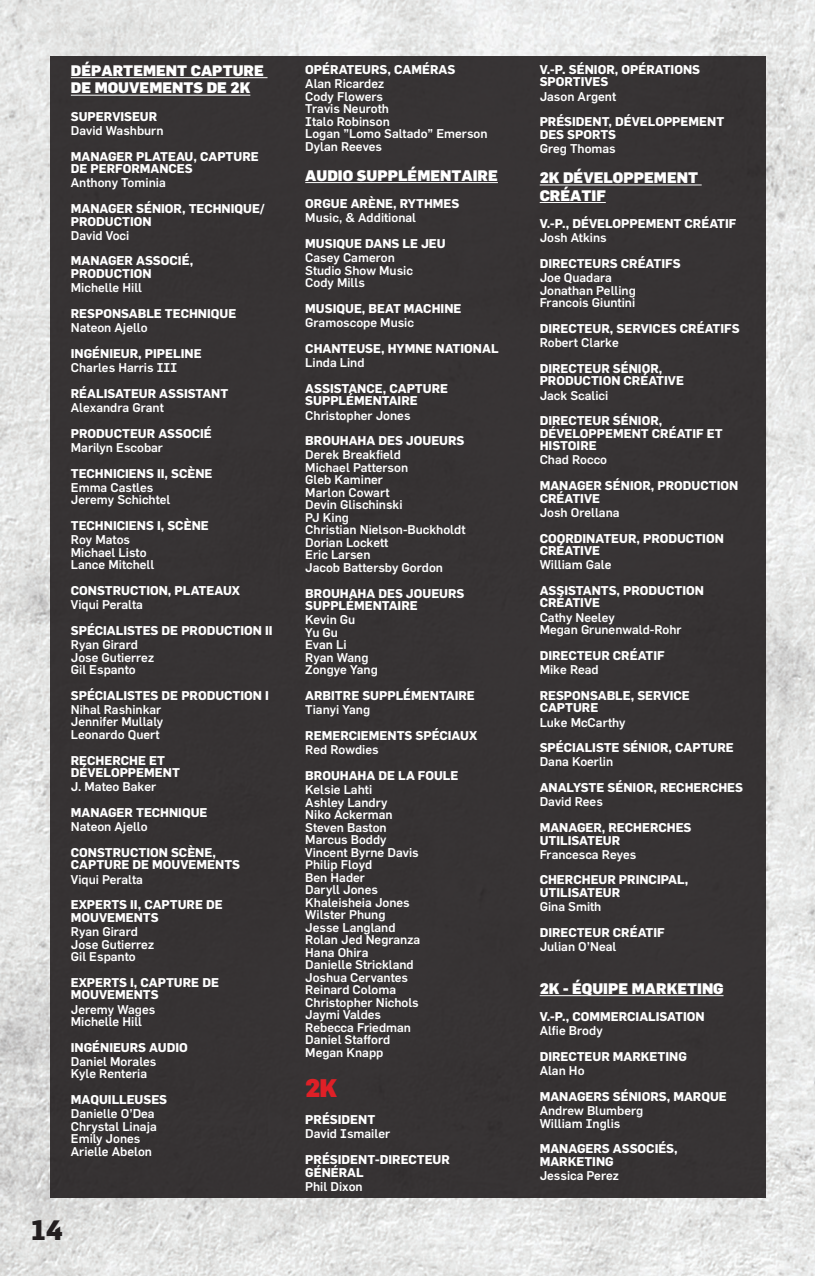
<style>
.page{position:relative;width:815px;height:1276px;background:#fff}
.page>*{position:absolute;margin:0;border:0;box-sizing:border-box;transform-origin:0 0}
.t1{font:800 27.5px "Flama";color:#231f20}
.t2{font:900 25px "Flama";color:#df2027}
.t3{font:900 15px/17.5px "Flama";color:#fff}
.t4{font:500 12.5px/12.5px "Flama";color:#fff}
.t5{font:700 12.5px/12.5px "Flama";color:#fff}
</style>
<div class="page">
<img style="left:0;top:0;width:815px;height:1276px">
<div style="left:50px;top:57px;width:715px;height:1141px;background:#373334"></div>
<hr style="left:71px;top:77px;width:197px;height:1px;background:#fff">
<hr style="left:71px;top:95px;width:179px;height:1px;background:#fff">
<hr style="left:305px;top:182px;width:193px;height:1px;background:#fff">
<hr style="left:540px;top:184px;width:162px;height:1px;background:#fff">
<hr style="left:540px;top:202px;width:66px;height:1px;background:#fff">
<hr style="left:540px;top:995px;width:184px;height:1px;background:#fff">
<p class="t3" style="left:71px;top:61px;width:195px">DÉPARTEMENT CAPTURE<br>DE MOUVEMENTS DE 2K</p>
<p class="t5" style="left:71px;top:110px;width:88px">SUPERVISEUR</p>
<p class="t4" style="left:71px;top:124px;width:94px">David Washburn</p>
<p class="t5" style="left:71px;top:150px;width:189px">MANAGER PLATEAU, CAPTURE<br>DE PERFORMANCES</p>
<p class="t4" style="left:71px;top:176px;width:96px">Anthony Tominia</p>
<p class="t5" style="left:71px;top:202px;width:195px">MANAGER SÉNIOR, TECHNIQUE/<br>PRODUCTION</p>
<p class="t4" style="left:71px;top:229px;width:60px">David Voci</p>
<p class="t5" style="left:71px;top:254px;width:124px">MANAGER ASSOCIÉ,<br>PRODUCTION</p>
<p class="t4" style="left:71px;top:281px;width:73px">Michelle Hill</p>
<p class="t5" style="left:71px;top:307px;width:167px">RESPONSABLE TECHNIQUE</p>
<p class="t4" style="left:71px;top:321px;width:78px">Nateon Ajello</p>
<p class="t5" style="left:71px;top:347px;width:132px">INGÉNIEUR, PIPELINE</p>
<p class="t4" style="left:71px;top:361px;width:108px">Charles Harris III</p>
<p class="t5" style="left:71px;top:387px;width:159px">RÉALISATEUR ASSISTANT</p>
<p class="t4" style="left:71px;top:401px;width:94px">Alexandra Grant</p>
<p class="t5" style="left:71px;top:426px;width:142px">PRODUCTEUR ASSOCIÉ</p>
<p class="t4" style="left:71px;top:441px;width:94px">Marilyn Escobar</p>
<p class="t5" style="left:71px;top:466px;width:143px">TECHNICIENS II, SCÈNE</p>
<p class="t4" style="left:71px;top:481px;width:101px">Emma Castles<br>Jeremy Schichtel</p>
<p class="t5" style="left:71px;top:519px;width:139px">TECHNICIENS I, SCÈNE</p>
<p class="t4" style="left:71px;top:533px;width:85px">Roy Matos<br>Michael Listo<br>Lance Mitchell</p>
<p class="t5" style="left:71px;top:584px;width:171px">CONSTRUCTION, PLATEAUX</p>
<p class="t4" style="left:71px;top:598px;width:74px">Viqui Peralta</p>
<p class="t5" style="left:71px;top:624px;width:203px">SPÉCIALISTES DE PRODUCTION II</p>
<p class="t4" style="left:71px;top:638px;width:85px">Ryan Girard<br>Jose Gutierrez<br>Gil Espanto</p>
<p class="t5" style="left:71px;top:688px;width:200px">SPÉCIALISTES DE PRODUCTION I</p>
<p class="t4" style="left:71px;top:703px;width:94px">Nihal Rashinkar<br>Jennifer Mullaly<br>Leonardo Quert</p>
<p class="t5" style="left:71px;top:753px;width:111px">RECHERCHE ET<br>DÉVELOPPEMENT</p>
<p class="t4" style="left:71px;top:780px;width:87px">J. Mateo Baker</p>
<p class="t5" style="left:71px;top:806px;width:138px">MANAGER TECHNIQUE</p>
<p class="t4" style="left:71px;top:820px;width:78px">Nateon Ajello</p>
<p class="t5" style="left:71px;top:846px;width:171px">CONSTRUCTION SCÈNE,<br>CAPTURE DE MOUVEMENTS</p>
<p class="t4" style="left:71px;top:872px;width:74px">Viqui Peralta</p>
<p class="t5" style="left:71px;top:898px;width:153px">EXPERTS II, CAPTURE DE<br>MOUVEMENTS</p>
<p class="t4" style="left:71px;top:925px;width:85px">Ryan Girard<br>Jose Gutierrez<br>Gil Espanto</p>
<p class="t5" style="left:71px;top:975px;width:150px">EXPERTS I, CAPTURE DE<br>MOUVEMENTS</p>
<p class="t4" style="left:71px;top:1002px;width:86px">Jeremy Wages<br>Michelle Hill</p>
<p class="t5" style="left:71px;top:1040px;width:119px">INGÉNIEURS AUDIO</p>
<p class="t4" style="left:71px;top:1055px;width:87px">Daniel Morales<br>Kyle Renteria</p>
<p class="t5" style="left:71px;top:1093px;width:98px">MAQUILLEUSES</p>
<p class="t4" style="left:71px;top:1107px;width:87px">Danielle O’Dea<br>Chrystal Linaja<br>Emily Jones<br>Arielle Abelon</p>
<h1 class="t1" style="left:31px;top:1212px;width:33px">14</h1>
<p class="t5" style="left:305px;top:63px;width:152px">OPÉRATEURS, CAMÉRAS</p>
<p class="t4" style="left:305px;top:77px;width:184px">Alan Ricardez<br>Cody Flowers<br>Travis Neuroth<br>Italo Robinson<br>Logan ”Lomo Saltado” Emerson<br>Dylan Reeves</p>
<p class="t3" style="left:305px;top:166px;width:194px">AUDIO SUPPLÉMENTAIRE</p>
<p class="t5" style="left:305px;top:197px;width:156px">ORGUE ARÈNE, RYTHMES</p>
<p class="t4" style="left:305px;top:211px;width:112px">Music, &amp; Additional</p>
<p class="t5" style="left:305px;top:237px;width:142px">MUSIQUE DANS LE JEU</p>
<p class="t4" style="left:305px;top:251px;width:109px">Casey Cameron<br>Studio Show Music<br>Cody Mills</p>
<p class="t5" style="left:305px;top:302px;width:158px">MUSIQUE, BEAT MACHINE</p>
<p class="t4" style="left:305px;top:316px;width:110px">Gramoscope Music</p>
<p class="t5" style="left:305px;top:342px;width:195px">CHANTEUSE, HYMNE NATIONAL</p>
<p class="t4" style="left:305px;top:356px;width:61px">Linda Lind</p>
<p class="t5" style="left:305px;top:382px;width:144px">ASSISTANCE, CAPTURE<br>SUPPLÉMENTAIRE</p>
<p class="t4" style="left:305px;top:408px;width:107px">Christopher Jones</p>
<p class="t5" style="left:305px;top:434px;width:161px">BROUHAHA DES JOUEURS</p>
<p class="t4" style="left:305px;top:448px;width:162px">Derek Breakfield<br>Michael Patterson<br>Gleb Kaminer<br>Marlon Cowart<br>Devin Glischinski<br>PJ King<br>Christian Nielson-Buckholdt<br>Dorian Lockett<br>Eric Larsen<br>Jacob Battersby Gordon</p>
<p class="t5" style="left:305px;top:586px;width:161px">BROUHAHA DES JOUEURS<br>SUPPLÉMENTAIRE</p>
<p class="t4" style="left:305px;top:613px;width:74px">Kevin Gu<br>Yu Gu<br>Evan Li<br>Ryan Wang<br>Zongye Yang</p>
<p class="t5" style="left:305px;top:689px;width:171px">ARBITRE SUPPLÉMENTAIRE</p>
<p class="t4" style="left:305px;top:703px;width:66px">Tianyi Yang</p>
<p class="t5" style="left:305px;top:729px;width:173px">REMERCIEMENTS SPÉCIAUX</p>
<p class="t4" style="left:305px;top:743px;width:75px">Red Rowdies</p>
<p class="t5" style="left:305px;top:769px;width:155px">BROUHAHA DE LA FOULE</p>
<p class="t4" style="left:305px;top:783px;width:116px">Kelsie Lahti<br>Ashley Landry<br>Niko Ackerman<br>Steven Baston<br>Marcus Boddy<br>Vincent Byrne Davis<br>Philip Floyd<br>Ben Hader<br>Daryll Jones<br>Khaleisheia Jones<br>Wilster Phung<br>Jesse Langland<br>Rolan Jed Negranza<br>Hana Ohira<br>Danielle Strickland<br>Joshua Cervantes<br>Reinard Coloma<br>Christopher Nichols<br>Jaymi Valdes<br>Rebecca Friedman<br>Daniel Stafford<br>Megan Knapp</p>
<h2 class="t2" style="left:305px;top:1071px;width:33px">2K</h2>
<p class="t5" style="left:305px;top:1113px;width:71px">PRÉSIDENT</p>
<p class="t4" style="left:305px;top:1127px;width:86px">David Ismailer</p>
<p class="t5" style="left:305px;top:1153px;width:146px">PRÉSIDENT-DIRECTEUR<br>GÉNÉRAL</p>
<p class="t4" style="left:305px;top:1180px;width:59px">Phil Dixon</p>
<p class="t5" style="left:540px;top:63px;width:162px">V.-P. SÉNIOR, OPÉRATIONS<br>SPORTIVES</p>
<p class="t4" style="left:540px;top:90px;width:78px">Jason Argent</p>
<p class="t5" style="left:540px;top:115px;width:186px">PRÉSIDENT, DÉVELOPPEMENT<br>DES SPORTS</p>
<p class="t4" style="left:540px;top:142px;width:78px">Greg Thomas</p>
<p class="t3" style="left:540px;top:168px;width:160px">2K DÉVELOPPEMENT<br>CRÉATIF</p>
<p class="t5" style="left:540px;top:217px;width:198px">V.-P., DÉVELOPPEMENT CRÉATIF</p>
<p class="t4" style="left:540px;top:231px;width:69px">Josh Atkins</p>
<p class="t5" style="left:540px;top:257px;width:142px">DIRECTEURS CRÉATIFS</p>
<p class="t4" style="left:540px;top:271px;width:98px">Joe Quadara<br>Jonathan Pelling<br>Francois Giuntini</p>
<p class="t5" style="left:540px;top:322px;width:201px">DIRECTEUR, SERVICES CRÉATIFS</p>
<p class="t4" style="left:540px;top:336px;width:81px">Robert Clarke</p>
<p class="t5" style="left:540px;top:362px;width:146px">DIRECTEUR SÉNIOR,<br>PRODUCTION CRÉATIVE</p>
<p class="t4" style="left:540px;top:388px;width:70px">Jack Scalici</p>
<p class="t5" style="left:540px;top:414px;width:185px">DIRECTEUR SÉNIOR,<br>DÉVELOPPEMENT CRÉATIF ET<br>HISTOIRE</p>
<p class="t4" style="left:540px;top:453px;width:69px">Chad Rocco</p>
<p class="t5" style="left:540px;top:479px;width:200px">MANAGER SÉNIOR, PRODUCTION<br>CRÉATIVE</p>
<p class="t4" style="left:540px;top:506px;width:81px">Josh Orellana</p>
<p class="t5" style="left:540px;top:531px;width:186px">COORDINATEUR, PRODUCTION<br>CRÉATIVE</p>
<p class="t4" style="left:540px;top:558px;width:73px">William Gale</p>
<p class="t5" style="left:540px;top:584px;width:166px">ASSISTANTS, PRODUCTION<br>CRÉATIVE</p>
<p class="t4" style="left:540px;top:611px;width:143px">Cathy Neeley<br>Megan Grunenwald-Rohr</p>
<p class="t5" style="left:540px;top:649px;width:127px">DIRECTEUR CRÉATIF</p>
<p class="t4" style="left:540px;top:663px;width:61px">Mike Read</p>
<p class="t5" style="left:540px;top:688px;width:152px">RESPONSABLE, SERVICE<br>CAPTURE</p>
<p class="t4" style="left:540px;top:715px;width:87px">Luke McCarthy</p>
<p class="t5" style="left:540px;top:741px;width:196px">SPÉCIALISTE SÉNIOR, CAPTURE</p>
<p class="t4" style="left:540px;top:755px;width:75px">Dana Koerlin</p>
<p class="t5" style="left:540px;top:781px;width:205px">ANALYSTE SÉNIOR, RECHERCHES</p>
<p class="t4" style="left:540px;top:795px;width:65px">David Rees</p>
<p class="t5" style="left:540px;top:821px;width:153px">MANAGER, RECHERCHES<br>UTILISATEUR</p>
<p class="t4" style="left:540px;top:848px;width:98px">Francesca Reyes</p>
<p class="t5" style="left:540px;top:873px;width:150px">CHERCHEUR PRINCIPAL,<br>UTILISATEUR</p>
<p class="t4" style="left:540px;top:900px;width:63px">Gina Smith</p>
<p class="t5" style="left:540px;top:925px;width:127px">DIRECTEUR CRÉATIF</p>
<p class="t4" style="left:540px;top:940px;width:78px">Julian O’Neal</p>
<p class="t3" style="left:540px;top:979px;width:185px">2K - ÉQUIPE MARKETING</p>
<p class="t5" style="left:540px;top:1010px;width:166px">V.-P., COMMERCIALISATION</p>
<p class="t4" style="left:540px;top:1024px;width:65px">Alfie Brody</p>
<p class="t5" style="left:540px;top:1050px;width:149px">DIRECTEUR MARKETING</p>
<p class="t4" style="left:540px;top:1064px;width:46px">Alan Ho</p>
<p class="t5" style="left:540px;top:1090px;width:189px">MANAGERS SÉNIORS, MARQUE</p>
<p class="t4" style="left:540px;top:1104px;width:105px">Andrew Blumberg<br>William Inglis</p>
<p class="t5" style="left:540px;top:1142px;width:140px">MANAGERS ASSOCIÉS,<br>MARKETING</p>
<p class="t4" style="left:540px;top:1169px;width:81px">Jessica Perez</p>
</div>
